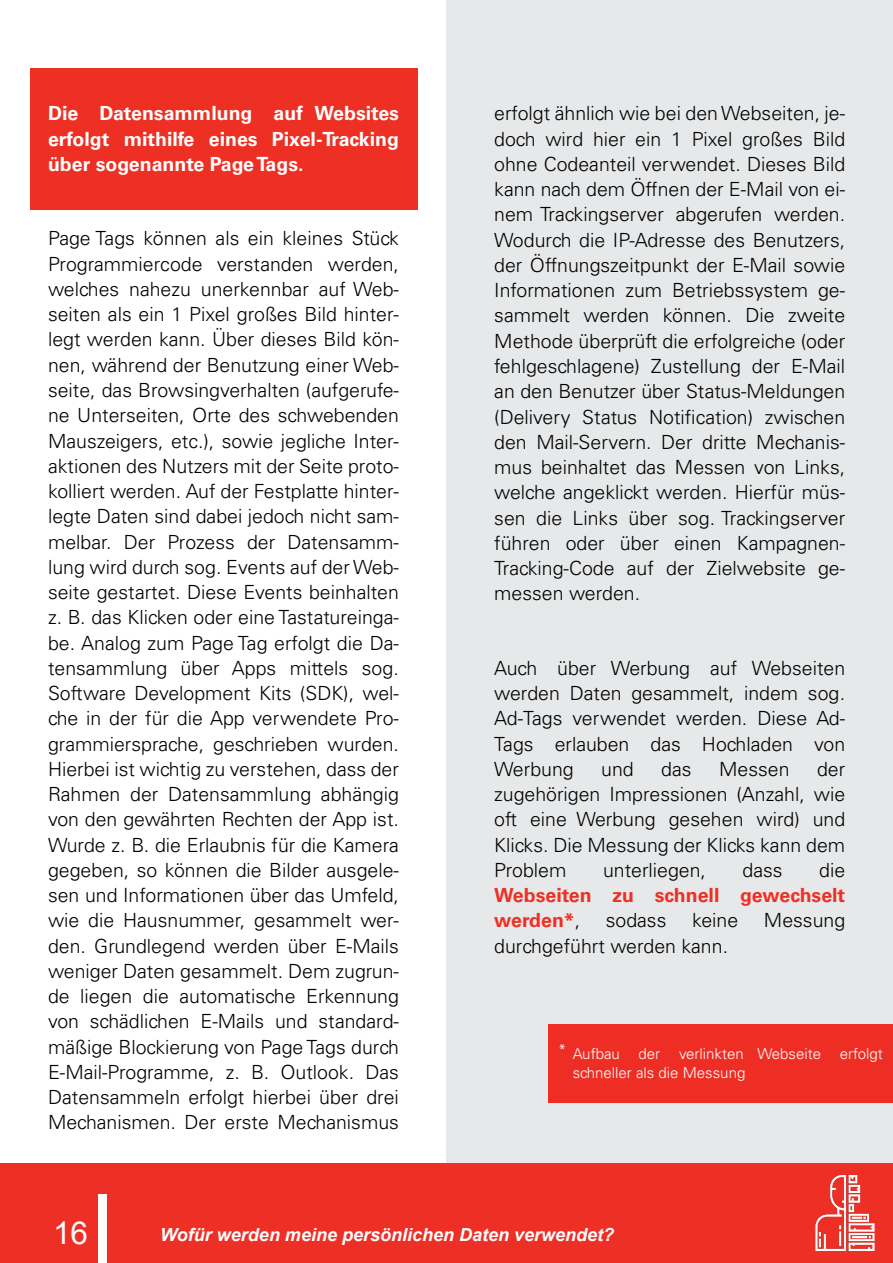
<style>
.page{position:relative;width:893px;height:1263px;background:#fff}
.page>*{position:absolute;margin:0;border:0;box-sizing:border-box;transform-origin:0 0}
.t1{font:31.5px "Arial";color:#fff}
.t2{font:300 19.5px/25.2px "Univers LT Std";color:#000;text-align:justify}
.t3{font:700 19.5px/25.2px "Univers LT Std";color:#fff;text-align:justify}
.t4{font:700 19.5px/25.2px "Univers LT Std";color:#ee3024}
.t5{font:italic 700 18px "Arial";color:#fff}
.t6{font:300 15px "Univers LT Std";color:#fff}
.s1{font-weight:300;color:#000}
</style>
<div class="page">
<div style="left:446px;top:0;width:447px;height:1263px;background:#e7e8e9"></div>
<div style="left:548px;top:1024px;width:345px;height:78px;background:#ee2e24"></div>
<div style="left:30px;top:68px;width:387px;height:142px;background:#ee3024"></div>
<div style="left:0;top:1163px;width:893px;height:100px;background:#ee2f25"></div>
<img style="left:98px;top:1195px;width:8px;height:68px">
<img style="left:815px;top:1176px;width:60px;height:74px">
<p class="t3" style="left:48px;top:103px;width:352px">Die Datensammlung auf Websites erfolgt mithilfe eines Pixel-Tracking über sogenannte Page Tags.</p>
<p class="t2" style="left:48px;top:228px;width:352px">Page Tags können als ein kleines Stück Programmiercode verstanden werden, welches nahezu unerkennbar auf Web&shy;seiten als ein 1 Pixel großes Bild hinter&shy;legt werden kann. Über dieses Bild kön&shy;nen, während der Benutzung einer Web&shy;seite, das Browsingverhalten (aufgerufe&shy;ne Unterseiten, Orte des schwebenden Mauszeigers, etc.), sowie jegliche Inter&shy;aktionen des Nutzers mit der Seite proto&shy;kolliert werden. Auf der Festplatte hinter&shy;legte Daten sind dabei jedoch nicht sam&shy;melbar. Der Prozess der Datensamm&shy;lung wird durch sog. Events auf der Web&shy;seite gestartet. Diese Events beinhalten z. B. das Klicken oder eine Tastatureinga&shy;be. Analog zum Page Tag erfolgt die Da&shy;tensammlung über Apps mittels sog.<br>Software Development Kits (SDK), wel&shy;che in der für die App verwendete Pro&shy;grammiersprache, geschrieben wurden.<br>Hierbei ist wichtig zu verstehen, dass der Rahmen der Datensammlung abhängig von den gewährten Rechten der App ist.<br>Wurde z. B. die Erlaubnis für die Kamera gegeben, so können die Bilder ausgele&shy;sen und Informationen über das Umfeld, wie die Hausnummer, gesammelt wer&shy;den. Grundlegend werden über E-Mails weniger Daten gesammelt. Dem zugrun&shy;de liegen die automatische Erkennung von schädlichen E-Mails und standard&shy;mäßige Blockierung von Page Tags durch E-Mail-Programme, z. B. Outlook. Das Datensammeln erfolgt hierbei über drei Mechanismen. Der erste Mechanismus</p>
<p class="t2" style="left:494px;top:103px;width:352px">erfolgt ähnlich wie bei den Webseiten, je&shy;doch wird hier ein 1 Pixel großes Bild ohne Codeanteil verwendet. Dieses Bild kann nach dem Öffnen der E-Mail von ei&shy;nem Trackingserver abgerufen werden.<br>Wodurch die IP-Adresse des Benutzers, der Öffnungszeitpunkt der E-Mail sowie Informationen zum Betriebssystem ge&shy;sammelt werden können. Die zweite Methode überprüft die erfolgreiche (oder fehlgeschlagene) Zustellung der E-Mail an den Benutzer über Status-Meldungen (Delivery Status Notification) zwischen den Mail-Servern. Der dritte Mechanis&shy;mus beinhaltet das Messen von Links, welche angeklickt werden. Hierfür müs&shy;sen die Links über sog. Trackingserver führen oder über einen Kampagnen-Tracking-Code auf der Zielwebsite ge&shy;messen werden.</p>
<p class="t2" style="left:494px;top:658px;width:352px">Auch über Werbung auf Webseiten werden Daten gesammelt, indem sog.<br>Ad-Tags verwendet werden. Diese Ad-Tags erlauben das Hochladen von Werbung</p>
<p class="t2" style="left:494px;top:759px;width:352px;text-indent:323px">der zugehörigen Impressionen (Anzahl, wie oft eine Werbung gesehen wird) und Klicks. Die Messung der Klicks kann dem Problem</p>
<p class="t2" style="left:601px;top:759px;width:34px">und</p>
<p class="t2" style="left:661px;top:759px;width:32px">das</p>
<p class="t2" style="left:719px;top:759px;width:72px">Messen</p>
<p class="t2" style="left:603px;top:860px;width:104px">unterliegen,</p>
<p class="t2" style="left:742px;top:860px;width:42px">dass</p>
<p class="t2" style="left:819px;top:860px;width:28px">die</p>
<p class="t4" style="left:494px;top:885px;width:352px">Webseiten zu schnell gewechselt werden*<span class="s1">,</span></p>
<p class="t2" style="left:606px;top:910px;width:62px">sodass</p>
<p class="t2" style="left:692px;top:910px;width:48px">keine</p>
<p class="t2" style="left:764px;top:910px;width:83px">Messung</p>
<p class="t2" style="left:494px;top:936px;width:235px">durchgeführt werden kann.</p>
<p class="t6" style="left:558px;top:1048px;width:63px">* Aufbau</p>
<p class="t6" style="left:639px;top:1048px;width:23px">der</p>
<p class="t6" style="left:679px;top:1048px;width:144px">verlinkten Webseite</p>
<p class="t6" style="left:840px;top:1048px;width:45px">erfolgt</p>
<p class="t6" style="left:573px;top:1067px;width:174px">schneller als die Messung</p>
<h1 class="t1" style="left:53px;top:1221px;width:37px">16</h1>
<p class="t5" style="left:160px;top:1228px;width:455px">Wofür werden meine persönlichen Daten verwendet?</p>
</div>
